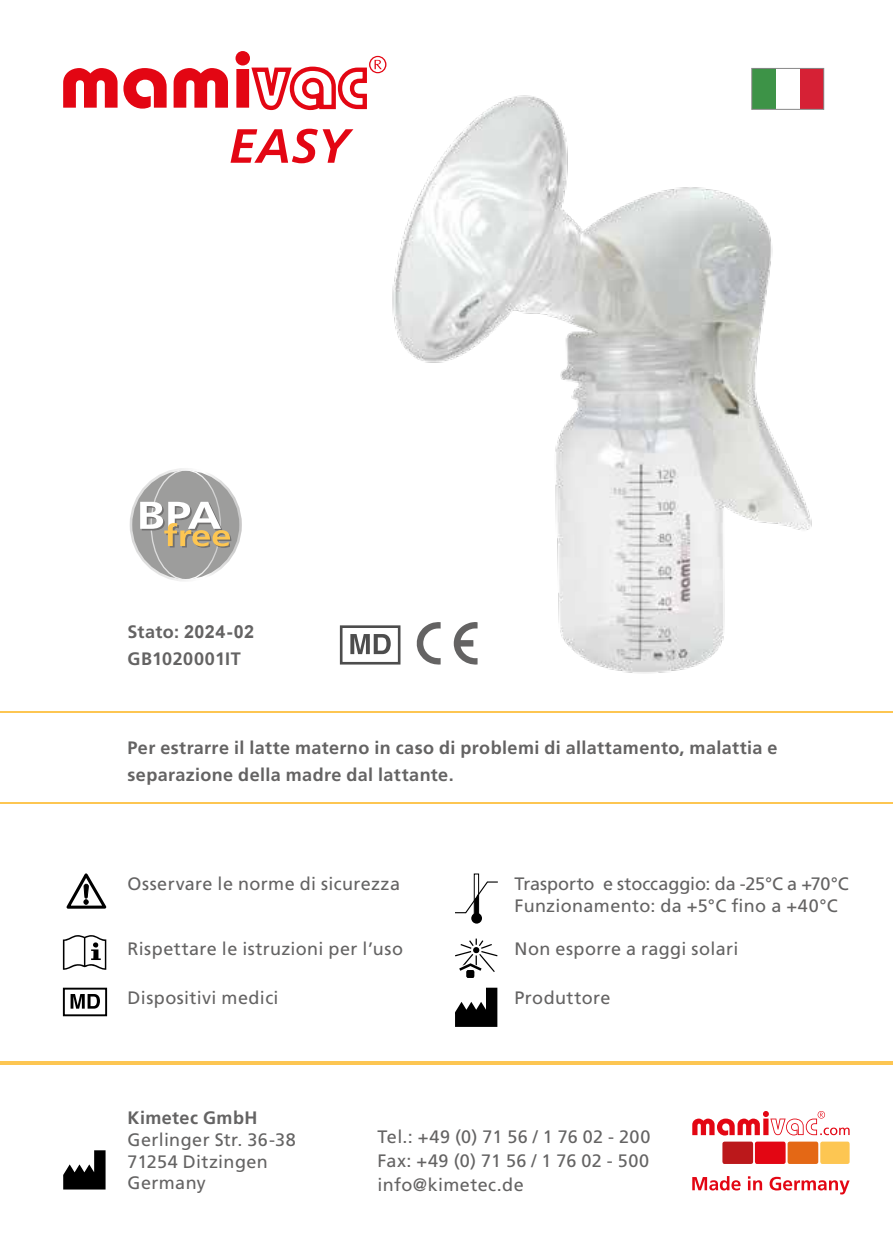
<style>
.page{position:relative;width:893px;height:1259px;background:#fff}
.page>*{position:absolute;margin:0;border:0;box-sizing:border-box;transform-origin:0 0}
.t1{font:18px/21.6px "Frutiger LT Pro";letter-spacing:.02em;color:#646363}
.t2{font:700 18px/27px "Frutiger LT Pro";letter-spacing:.02em;color:#646363}
.t3{font:700 18px "Arial";letter-spacing:.025em;color:#646363}
.s1{font-family:"Frutiger LT Pro"}
</style>
<div class="page">
<div style="left:63px;top:987px;width:44px;height:29px;border:2px solid #000"></div>
<svg style="left:71px;top:994px;width:29px;height:14px"></svg>
<svg style="left:350px;top:634px;width:18px;height:20px"></svg>
<img style="left:368px;top:62px;width:457px;height:612px">
<svg style="left:63px;top:1150px;width:43px;height:39px"></svg>
<svg style="left:455px;top:987px;width:42px;height:40px"></svg>
<hr style="left:0;top:711px;width:893px;height:1px;background:#fdc652">
<hr style="left:0;top:803px;width:893px;height:1px;background:#fdc652">
<hr style="left:0;top:1061px;width:893px;height:4px;background:#fdc652">
<svg style="left:66px;top:873px;width:41px;height:36px"></svg>
<svg style="left:63px;top:935px;width:43px;height:35px"></svg>
<div style="left:471px;top:913px;width:11px;height:10px;background:#000;border-radius:50%"></div>
<div style="left:474px;top:873px;width:5px;height:42px;border:1px solid #000"></div>
<svg style="left:455px;top:881px;width:43px;height:33px"></svg>
<svg style="left:481px;top:951px;width:16px;height:5px"></svg>
<svg style="left:479px;top:954px;width:16px;height:18px"></svg>
<svg style="left:481px;top:944px;width:11px;height:5px"></svg>
<svg style="left:459px;top:938px;width:24px;height:40px"></svg>
<svg style="left:461px;top:944px;width:10px;height:5px"></svg>
<svg style="left:455px;top:951px;width:16px;height:5px"></svg>
<div style="left:466px;top:970px;width:8px;height:8px;background:#000;border-radius:2px"></div>
<div style="left:722px;top:1141px;width:31px;height:23px;background:#bb181b;border-radius:2px"></div>
<div style="left:755px;top:1141px;width:31px;height:23px;background:#e30613;border-radius:2px"></div>
<div style="left:788px;top:1141px;width:30px;height:23px;background:#e46815;border-radius:2px"></div>
<div style="left:820px;top:1141px;width:30px;height:23px;background:#fdc652;border-radius:2px"></div>
<svg style="left:692px;top:1111px;width:158px;height:24px"></svg>
<svg style="left:692px;top:1176px;width:49px;height:14px"></svg>
<svg style="left:748px;top:1176px;width:14px;height:14px"></svg>
<svg style="left:770px;top:1176px;width:80px;height:18px"></svg>
<div style="left:752px;top:68px;width:24px;height:41px;background:#3d9347"></div>
<div style="left:800px;top:68px;width:24px;height:41px;background:#d62135"></div>
<div style="left:751px;top:68px;width:73px;height:42px;border:1px solid #878787"></div>
<div style="left:131px;top:469px;width:110px;height:111px;background:#9d9d9c;border-radius:50%"></div>
<div style="left:130px;top:468px;width:112px;height:114px;border:3px solid #fff;border-radius:50%"></div>
<svg style="left:140px;top:502px;width:91px;height:46px"></svg>
<svg style="left:63px;top:68px;width:104px;height:41px"></svg>
<svg style="left:174px;top:68px;width:54px;height:40px"></svg>
<svg style="left:236px;top:51px;width:150px;height:60px"></svg>
<svg style="left:231px;top:129px;width:122px;height:34px"></svg>
<p class="t3" style="left:128px;top:619px;width:128px"><span class="s1">Stato:</span> 2024-02</p>
<p class="t2" style="left:128px;top:645px;width:115px">GB1020001IT</p>
<p class="t2" style="left:128px;top:734px;width:652px">Per estrarre il latte materno in caso di problemi di allattamento, malattia e separazione della madre dal lattante.</p>
<p class="t1" style="left:128px;top:873px;width:274px">Osservare le norme di sicurezza</p>
<p class="t1" style="left:514px;top:873px;width:336px">Trasporto e stoccaggio: da -25°C a +70°C<br>Funzionamento: da +5°C fino a +40°C</p>
<p class="t1" style="left:128px;top:938px;width:277px">Rispettare le istruzioni per l’uso</p>
<p class="t1" style="left:514px;top:938px;width:225px">Non esporre a raggi solari</p>
<p class="t1" style="left:128px;top:987px;width:152px">Dispositivi medici</p>
<p class="t1" style="left:514px;top:987px;width:97px">Produttore</p>
<p class="t2" style="left:128px;top:1104px;width:131px">Kimetec GmbH</p>
<p class="t1" style="left:128px;top:1129px;width:170px">Gerlinger Str. 36-38<br>71254 Ditzingen<br>Germany</p>
<p class="t1" style="left:378px;top:1124px;width:274px;line-height:24px;text-align:justify">Tel.: +49 (0) 71 56 / 1 76 02 - 200<br>Fax: +49 (0) 71 56 / 1 76 02 - 500 info@kimetec.de</p>
</div>
